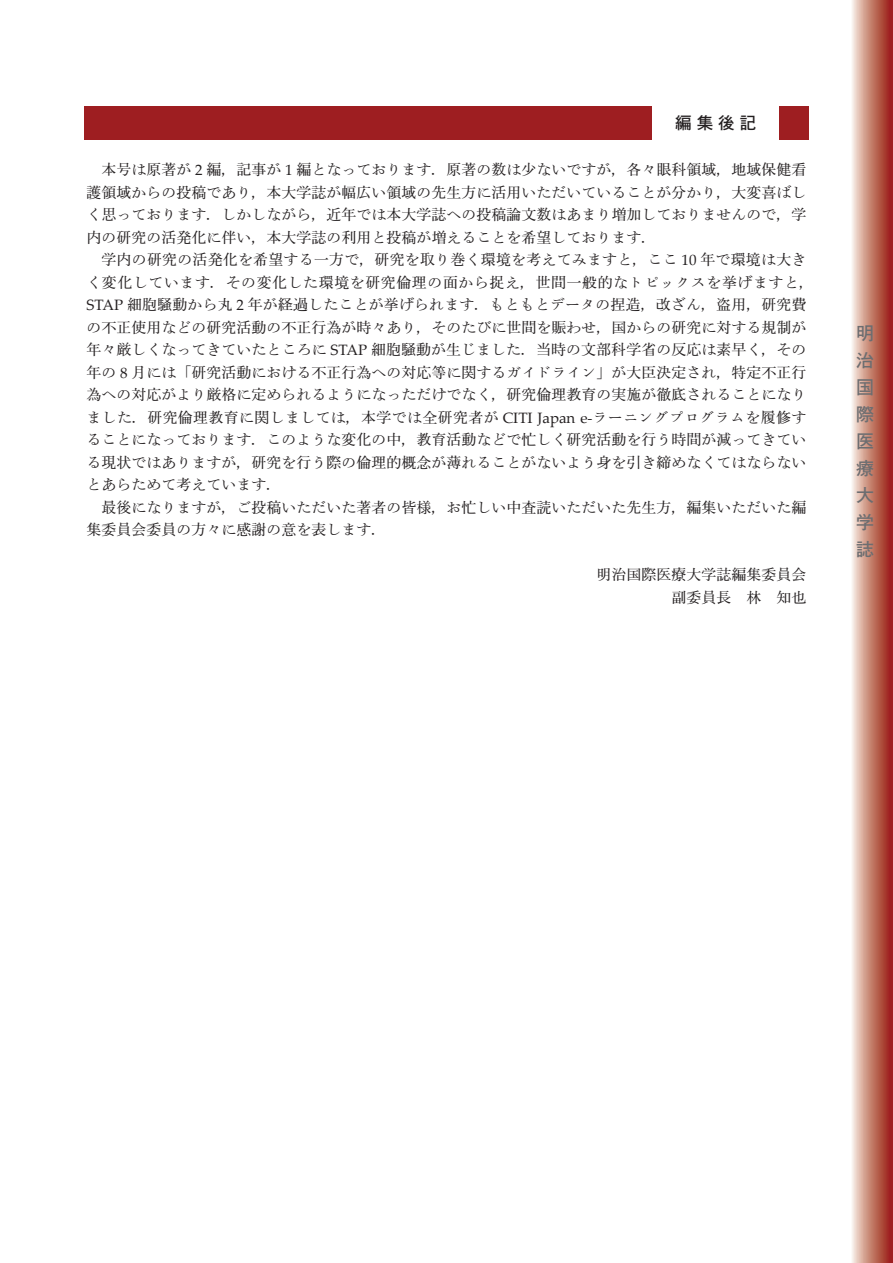
<style>
.page{position:relative;width:893px;height:1263px;background:#fff}
.page>*{position:absolute;margin:0;border:0;box-sizing:border-box;transform-origin:0 0}
.t1{font:18px/27px "Iwa O Go Pro Db";color:#6c6d70;text-align:justify}
.t2{font:16.5px "Iwa O Go Pro Db";color:#231f20}
.本文{font:500 15px/22.5px "Iwa O Min Pro";color:#231f20}
.s1{font-family:"Palatino Linotype";font-weight:400}
</style>
<div class="page">
<svg style="left:852px;top:0;width:41px;height:1263px;background:#c47c6f"></svg>
<div style="left:84px;top:106px;width:725px;height:33px;background:#9e1e21"></div>
<div style="left:653px;top:105px;width:126px;height:36px;background:#fff"></div>
<p class="t2" style="left:675px;top:112px;width:82px">編集後記</p>
<p class="本文" style="left:86px;top:158px;width:722px;text-align:justify;text-indent:15px">本号は原著が <span class="s1">2</span> 編，記事が <span class="s1">1</span> 編となっております．原著の数は少ないですが，各々眼科領域，地域保健看護領域からの投稿であり，本大学誌が幅広い領域の先生方に活用いただいていることが分かり，大変喜ばしく思っております．しかしながら，近年では本大学誌への投稿論文数はあまり増加しておりませんので，学内の研究の活発化に伴い，本大学誌の利用と投稿が増えることを希望しております．</p>
<p class="本文" style="left:86px;top:248px;width:729px;text-indent:15px">学内の研究の活発化を希望する一方で，研究を取り巻く環境を考えてみますと，ここ <span class="s1">10</span> 年で環境は大きく変化しています．その変化した環境を研究倫理の面から捉え，世間一般的なトピックスを挙げますと，<span class="s1">STAP</span> 細胞騒動から丸 <span class="s1">2</span> 年が経過したことが挙げられます．もともとデータの捏造，改ざん，盗用，研究費の不正使用などの研究活動の不正行為が時々あり，そのたびに世間を賑わせ，国からの研究に対する規制が年々厳しくなってきていたところに <span class="s1">STAP</span> 細胞騒動が生じました．当時の文部科学省の反応は素早く，その年の <span class="s1">8</span> 月には「研究活動における不正行為への対応等に関するガイドライン」が大臣決定され，特定不正行為への対応がより厳格に定められるようになっただけでなく，研究倫理教育の実施が徹底されることになりました．研究倫理教育に関しましては，本学では全研究者が <span class="s1">CITI Japan e-</span>ラーニングプログラムを履修することになっております．このような変化の中，教育活動などで忙しく研究活動を行う時間が減ってきている現状ではありますが，研究を行う際の倫理的概念が薄れることがないよう身を引き締めなくてはならないとあらためて考えています．</p>
<p class="本文" style="left:86px;top:496px;width:722px;text-indent:15px">最後になりますが，ご投稿いただいた著者の皆様，お忙しい中査読いただいた先生方，編集いただいた編集委員会委員の方々に感謝の意を表します．</p>
<p class="本文" style="left:596px;top:563px;width:211px">明治国際医療大学誌編集委員会</p>
<p class="本文" style="left:671px;top:586px;width:136px">副委員長　林　知也</p>
<p class="t1" style="left:856px;top:319px;width:19px">明治国際医療大学誌</p>
</div>
